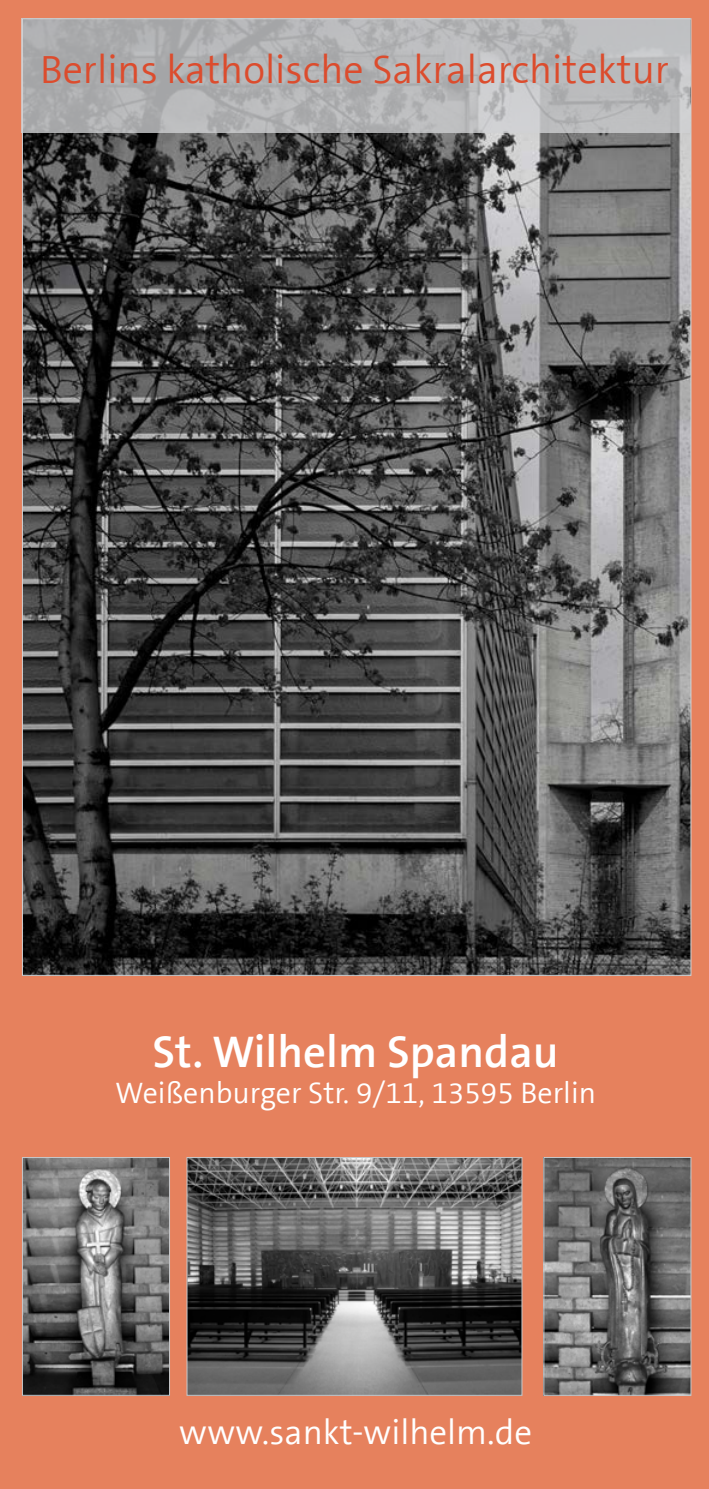
<style>
.page{position:relative;width:709px;height:1489px;background:#fff}
.page>*{position:absolute;margin:0;border:0;box-sizing:border-box;transform-origin:0 0}
.t1{font:700 45px "The Sans Basic";color:#fff}
.t2{font:40px "The Sans Basic";color:#dc4c2d}
.t3{font:35px "The Sans Basic";color:#fff}
.t4{font:30px "The Sans Basic";color:#fff}
</style>
<div class="page">
<div style="left:0;top:0;width:709px;height:1488px;background:#e6815d"></div>
<img style="left:24px;top:133px;width:665px;height:840px">
<svg style="left:22px;top:18px;width:668px;height:115px;background:#b4b5b6"></svg>
<img style="left:545px;top:1159px;width:144px;height:234px">
<div style="left:543px;top:1157px;width:148px;height:238px;border:1px solid #c7c8ca"></div>
<img style="left:189px;top:1159px;width:331px;height:234px">
<div style="left:187px;top:1157px;width:335px;height:238px;border:1px solid #c7c8ca"></div>
<img style="left:24px;top:1159px;width:144px;height:234px">
<div style="left:22px;top:1157px;width:148px;height:238px;border:1px solid #c7c8ca"></div>
<p class="t2" style="left:40px;top:44px;width:630px">Berlins katholische Sakralarchitektur</p>
<p class="t1" style="left:153px;top:1022px;width:407px">St. Wilhelm Spandau</p>
<p class="t4" style="left:115px;top:1073px;width:482px">Weißenburger Str. 9/11, 13595 Berlin</p>
<p class="t3" style="left:179px;top:1409px;width:354px">www.sankt-wilhelm.de</p>
</div>
